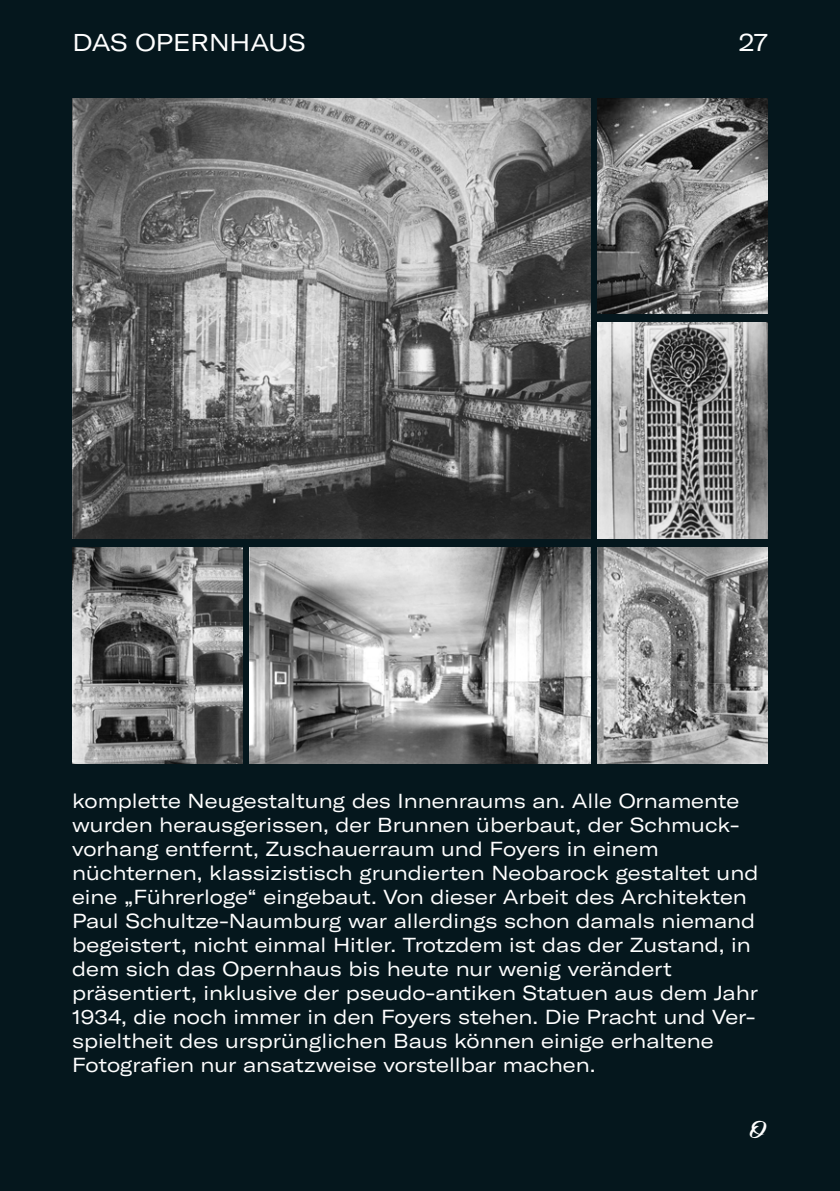
<style>
.page{position:relative;width:840px;height:1191px;background:#fff}
.page>*{position:absolute;margin:0;border:0;box-sizing:border-box;transform-origin:0 0}
.t1{font:expanded 24px "GT America";color:#fff}
.t2{font:expanded 24px "GT America SN";color:#fff}
.t3{font:expanded 20px/24px "GT America";color:#fff}
</style>
<div class="page">
<div style="left:0;top:0;width:839px;height:1191px;background:#05171d"></div>
<img style="left:597px;top:98px;width:170px;height:216px">
<img style="left:597px;top:322px;width:170px;height:216px">
<img style="left:249px;top:547px;width:341px;height:216px">
<img style="left:597px;top:547px;width:170px;height:216px">
<img style="left:72px;top:547px;width:170px;height:216px">
<img style="left:72px;top:98px;width:518px;height:440px">
<p class="t1" style="left:73px;top:28px;width:234px">DAS OPERNHAUS</p>
<p class="t1" style="left:738px;top:28px;width:31px">27</p>
<p class="t3" style="left:72px;top:789px;width:687px">komplette Neugestaltung des Innenraums an. Alle Ornamente wurden herausgerissen, der Brunnen überbaut, der Schmuck&shy;vorhang entfernt, Zuschauerraum und Foyers in einem nüchternen, klassizistisch grundierten Neobarock gestaltet und eine „Führerloge“ eingebaut. Von dieser Arbeit des Architekten Paul Schultze-Naumburg war allerdings schon damals niemand begeistert, nicht einmal Hitler. Trotzdem ist das der Zustand, in dem sich das Opernhaus bis heute nur wenig verändert präsentiert, inklusive der pseudo-antiken Statuen aus dem Jahr 1934, die noch immer in den Foyers stehen. Die Pracht und Ver&shy;spieltheit des ursprünglichen Baus können einige erhaltene Fotografien nur ansatzweise vorstellbar machen.</p>
<p class="t2" style="left:748px;top:1115px;width:21px">o</p>
</div>
